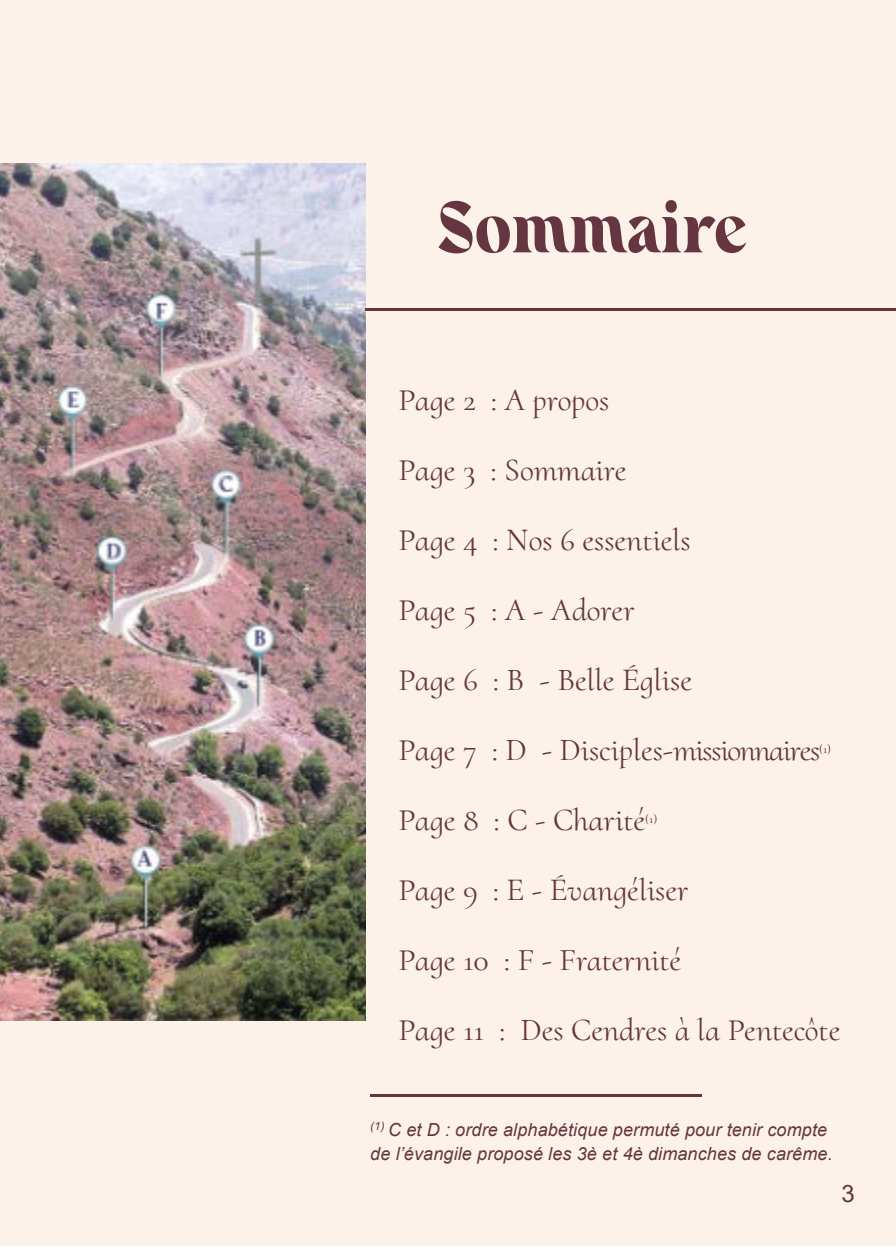
<style>
.page{position:relative;width:896px;height:1248px;background:#fff}
.page>*{position:absolute;margin:0;border:0;box-sizing:border-box;transform-origin:0 0}
.t1{font:900 72px "Rainesta";color:#653542;scale:.9 1}
.t2{font:32px/70px "Cormorant Upright";color:#653542}
.t3{font:24px "Arial";color:#653542}
.t4{font:italic 18px/24px "Arial";letter-spacing:.005em;color:#653542}
.t5{font:12.8px "Cormorant Upright";color:#653542}
</style>
<div class="page">
<div style="left:0;top:0;width:896px;height:1244px;background:#fcf2e9"></div>
<img style="left:0;top:163px;width:366px;height:857px">
<hr style="left:366px;top:308px;width:530px;height:3px;background:#653542">
<hr style="left:370px;top:1094px;width:332px;height:2px;background:#653542">
<h1 class="t1" style="left:436px;top:198px;width:347px">Sommaire</h1>
<p class="t2" style="left:398px;top:364px;width:423px">Page 2 : A propos<br>Page 3 : Sommaire<br>Page 4 : Nos 6 essentiels<br>Page 5 : A - Adorer<br>Page 6 : B - Belle Église<br>Page 7 : D - Disciples-missionnaires</p>
<p class="t5" style="left:819px;top:740px;width:14px">(1)</p>
<p class="t2" style="left:398px;top:784px;width:248px">Page 8 : C - Charité</p>
<p class="t5" style="left:645px;top:810px;width:14px">(1)</p>
<p class="t2" style="left:398px;top:854px;width:443px">Page 9 : E - Évangéliser<br>Page 10 : F - Fraternité<br>Page 11 : Des Cendres à la Pentecôte</p>
<p class="t4" style="left:370px;top:1119px;width:464px"><sup>(1)</sup> C et D : ordre alphabétique permuté pour tenir compte de l’évangile proposé les 3è et 4è dimanches de carême.</p>
<p class="t3" style="left:841px;top:1183px;width:15px">3</p>
</div>
